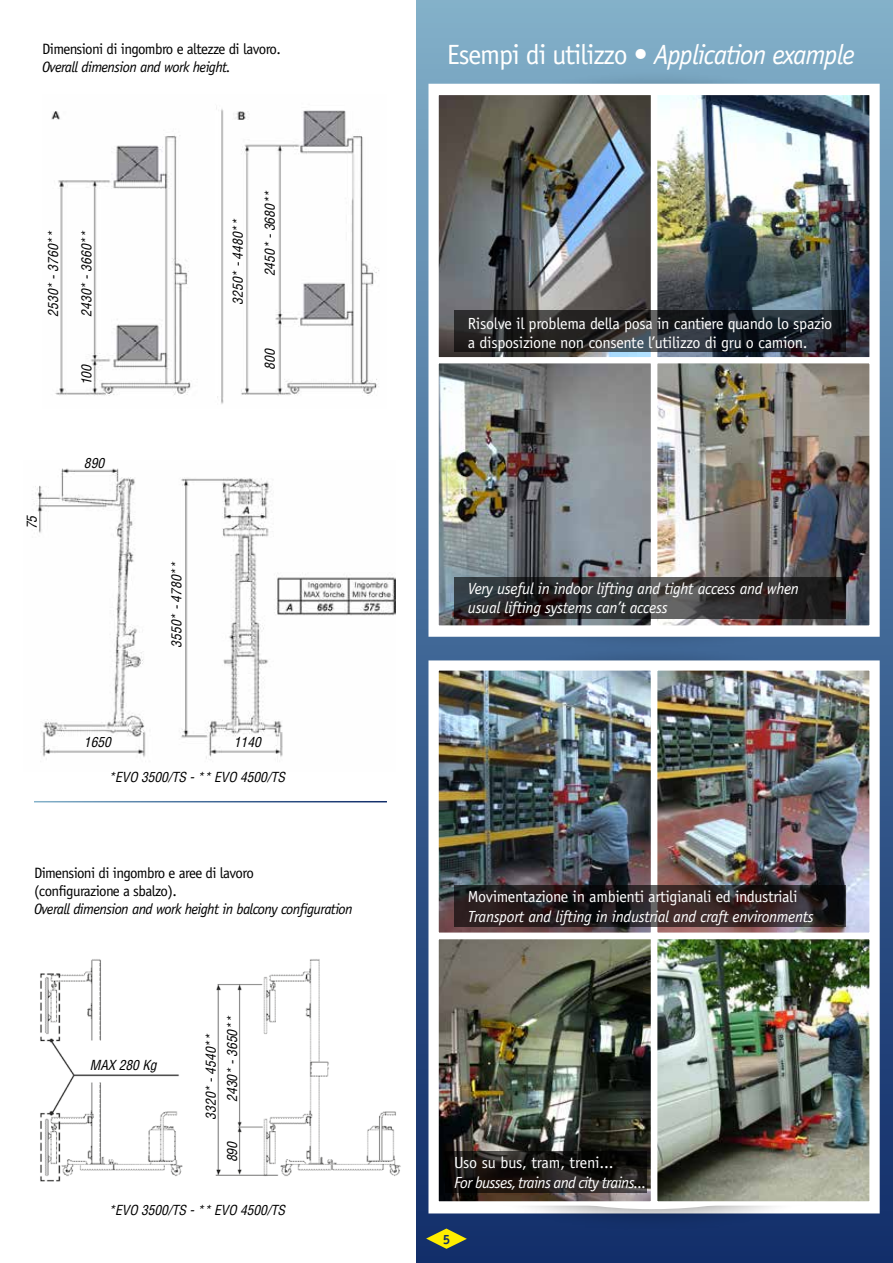
<style>
.page{position:relative;width:893px;height:1263px;background:#fff}
.page>*{position:absolute;margin:0;border:0;box-sizing:border-box;transform-origin:0 0}
.t1{font:italic 27.9px "Officina Sans";letter-spacing:-.04em;color:#fff}
.t2{font:16.2px/19.4px "Officina Sans";letter-spacing:-.02em;color:#fff}
.t3{font:italic 16.2px/19.4px "Officina Sans";letter-spacing:-.02em;color:#fff}
.t4{font:italic 16.2px "Officina Sans";letter-spacing:-.04em;color:#fff}
.t5{font:15px/18px "Officina Sans";letter-spacing:-.04em;color:#000}
.t6{font:italic 15px "Officina Sans";letter-spacing:-.04em;color:#000}
.t7{font:italic condensed 13.5px/21.5px "Helvetica";color:#000}
.t8{font:700 13.5px "Officina Sans";color:#102d69}
.s1{font-style:normal}
</style>
<div class="page">
<div style="left:417px;top:0;width:476px;height:1263px;background:linear-gradient(to bottom,#7eadc8,#0c2968)"></div>
<div style="left:452px;top:646px;width:399px;height:171px;background:#3f6696"></div>
<div style="left:428px;top:660px;width:452px;height:553px;border:12px solid #fff"></div>
<div style="left:452px;top:1062px;width:399px;height:170px;background:#000;opacity:.5"></div>
<img style="left:658px;top:940px;width:211px;height:261px">
<div style="left:653px;top:935px;width:221px;height:271px;border:4px solid #fff"></div>
<img style="left:439px;top:671px;width:211px;height:261px">
<div style="left:434px;top:666px;width:221px;height:271px;border:4px solid #fff"></div>
<img style="left:658px;top:671px;width:211px;height:261px">
<div style="left:653px;top:666px;width:221px;height:271px;border:4px solid #fff"></div>
<div style="left:454px;top:480px;width:400px;height:171px;background:#406796"></div>
<div style="left:454px;top:69px;width:400px;height:171px;background:#000;opacity:.5"></div>
<div style="left:428px;top:84px;width:452px;height:553px;border:12px solid #fff"></div>
<img style="left:439px;top:96px;width:211px;height:260px">
<div style="left:434px;top:91px;width:221px;height:270px;border:4px solid #fff"></div>
<img style="left:439px;top:364px;width:211px;height:261px">
<div style="left:434px;top:359px;width:221px;height:271px;border:4px solid #fff"></div>
<img style="left:658px;top:96px;width:211px;height:260px">
<div style="left:653px;top:91px;width:221px;height:270px;border:4px solid #fff"></div>
<img style="left:658px;top:364px;width:211px;height:261px">
<div style="left:653px;top:359px;width:221px;height:271px;border:4px solid #fff"></div>
<img style="left:439px;top:940px;width:211px;height:261px">
<div style="left:434px;top:935px;width:221px;height:271px;border:4px solid #fff"></div>
<svg style="left:454px;top:311px;width:391px;height:41px;background:#232629"></svg>
<svg style="left:454px;top:577px;width:391px;height:41px;background:#302f31"></svg>
<svg style="left:454px;top:885px;width:391px;height:42px;background:#291f20"></svg>
<svg style="left:446px;top:1151px;width:201px;height:42px;background:#1b1815"></svg>
<hr style="left:892px;top:1038px;width:1px;height:45px;background:#fff">
<hr style="left:892px;top:1094px;width:1px;height:169px;background:#e30613">
<img style="left:51px;top:107px;width:328px;height:297px">
<img style="left:32px;top:468px;width:364px;height:291px">
<img style="left:40px;top:959px;width:361px;height:223px">
<svg style="left:426px;top:1228px;width:41px;height:21px"></svg>
<p class="t5" style="left:42px;top:40px;width:240px">Dimensioni di ingombro e altezze di lavoro.</p>
<p class="t6" style="left:42px;top:59px;width:190px">Overall dimension and work height.</p>
<p class="t7" style="left:42px;top:317px;width:87px;rotate:-90deg">2530* - 3760**</p>
<p class="t7" style="left:76px;top:317px;width:87px;rotate:-90deg">2430* - 3660**</p>
<p class="t7" style="left:76px;top:385px;width:23px;rotate:-90deg">100</p>
<p class="t7" style="left:21px;top:529px;width:16px;rotate:-90deg">75</p>
<p class="t7" style="left:84px;top:453px;width:22px">890</p>
<p class="t7" style="left:227px;top:304px;width:87px;rotate:-90deg">3250* - 4480**</p>
<p class="t7" style="left:259px;top:276px;width:87px;rotate:-90deg">2450* - 3680**</p>
<p class="t7" style="left:259px;top:370px;width:23px;rotate:-90deg">800</p>
<p class="t7" style="left:166px;top:647px;width:87px;rotate:-90deg">3550* - 4780**</p>
<p class="t7" style="left:84px;top:731px;width:28px">1650</p>
<p class="t7" style="left:234px;top:731px;width:28px">1140</p>
<p class="t7" style="left:108px;top:766px;width:178px">*EVO 3500/TS - ** EVO 4500/TS</p>
<p class="t5" style="left:34px;top:864px;width:221px">Dimensioni di ingombro e aree di lavoro (configurazione a sbalzo).</p>
<p class="t6" style="left:34px;top:900px;width:320px">Overall dimension and work height in balcony configuration</p>
<p class="t7" style="left:90px;top:1054px;width:68px">MAX 280 Kg</p>
<p class="t7" style="left:200px;top:1102px;width:87px;text-indent:-18px;rotate:-90deg">3320* - 4540**<br>2430* - 3650**</p>
<p class="t7" style="left:221px;top:1162px;width:23px;rotate:-90deg">890</p>
<p class="t7" style="left:108px;top:1199px;width:178px">*EVO 3500/TS - ** EVO 4500/TS</p>
<h1 class="t1" style="left:447px;top:39px;width:409px"><span class="s1">Esempi di utilizzo •</span> Application example</h1>
<p class="t2" style="left:468px;top:314px;width:366px">Risolve il problema della posa in cantiere quando lo spazio a disposizione non consente l’utilizzo di gru o camion.</p>
<p class="t3" style="left:468px;top:579px;width:333px">Very useful in indoor lifting and tight access and when usual lifting systems can’t access</p>
<p class="t2" style="left:468px;top:887px;width:331px">Movimentazione in ambienti artigianali ed industriali</p>
<p class="t3" style="left:468px;top:907px;width:347px">Transport and lifting in industrial and craft environments</p>
<p class="t2" style="left:454px;top:1153px;width:161px">Uso su bus, tram, treni...</p>
<p class="t4" style="left:454px;top:1173px;width:194px">For busses, trains and city trains...</p>
<p class="t8" style="left:443px;top:1231px;width:9px">5</p>
</div>
